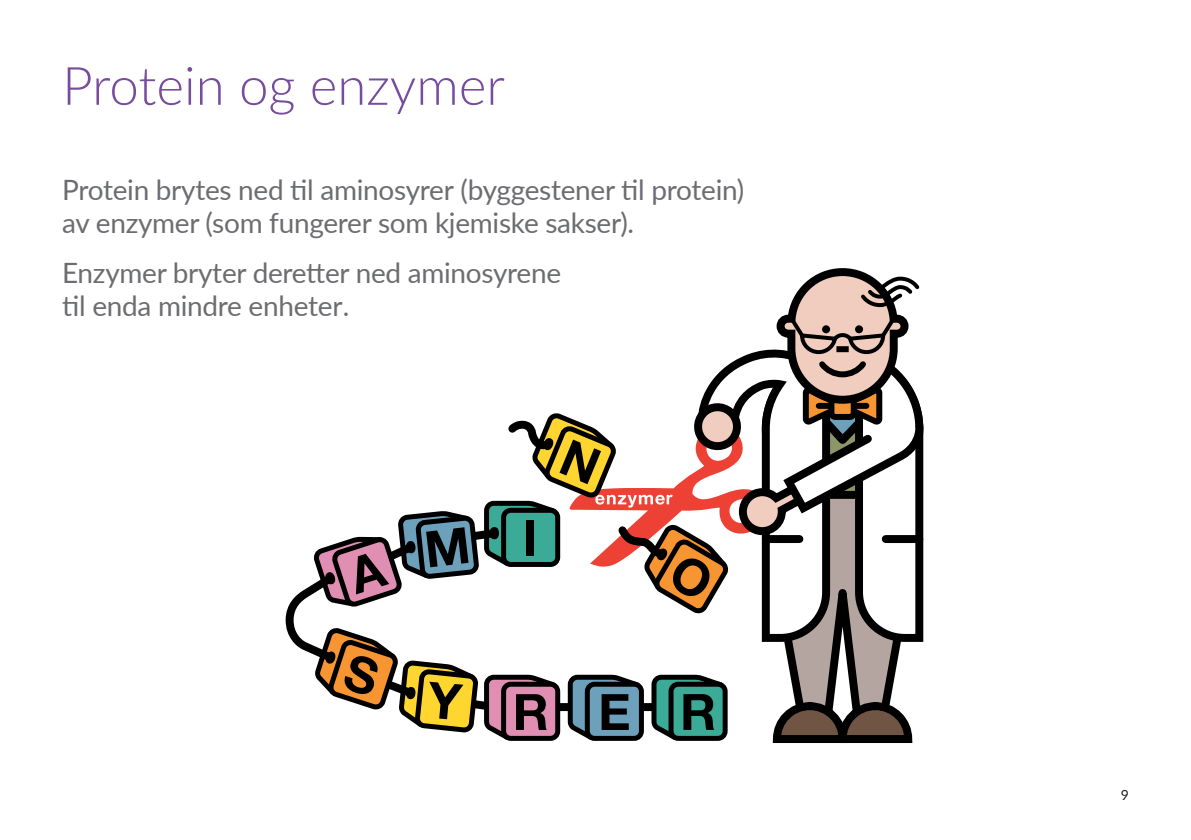
<style>
.page{position:relative;width:1191px;height:840px;background:#fff}
.page>*{position:absolute;margin:0;border:0;box-sizing:border-box;transform-origin:0 0}
.Headers{font:300 52.8px "Lato";color:#774b9e}
.t1{font:700 50px "Helvetica Neue";color:#000}
.Body{font:28px/33.6px "Lato";letter-spacing:-.01em;color:#6c6d70}
.t2{font:14px "Lato";color:#231f20}
</style>
<div class="page">
<svg style="left:285px;top:268px;width:639px;height:475px"></svg>
<p class="Headers" style="left:62px;top:49px;width:444px">Protein og enzymer</p>
<p class="Body" style="left:62px;top:171px;width:684px">Protein brytes ned til aminosyrer (byggestener til protein) av enzymer (som fungerer som kjemiske sakser).</p>
<p class="Body" style="left:62px;top:254px;width:500px">Enzymer bryter deretter ned aminosyrene til enda mindre enheter.</p>
<p class="t1" style="left:512px;top:672px;width:205px">RER</p>
<p class="t2" style="left:1120px;top:784px;width:10px">9</p>
</div>
